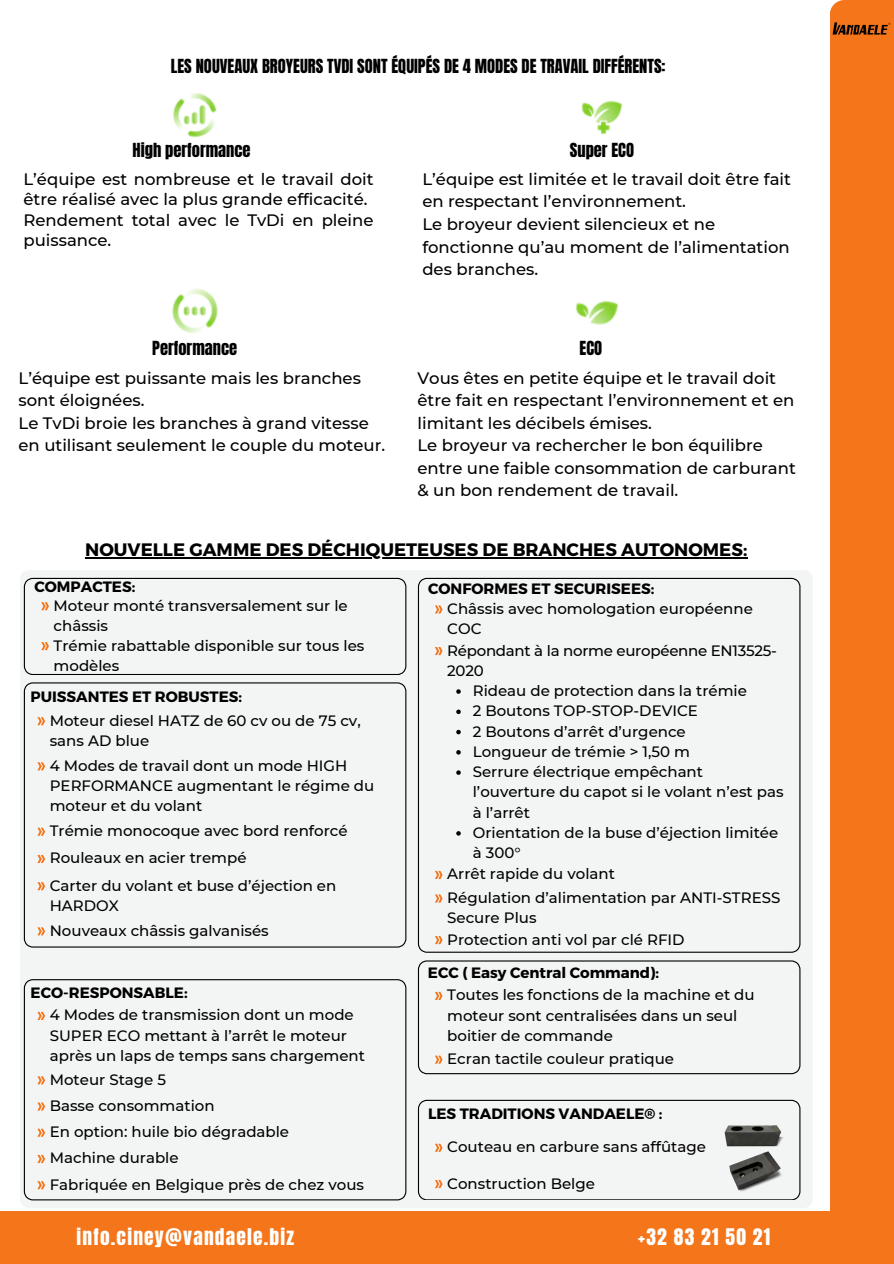
<style>
.page{position:relative;width:894px;height:1264px;background:#fff}
.page>*{position:absolute;margin:0;border:0;box-sizing:border-box;transform-origin:0 0}
.t1{font:19.5px "Anton";letter-spacing:.06em;color:#fff}
.t2{font:700 18px "Montserrat";color:#000}
.t3{font:500 16.5px/22.5px "Montserrat";color:#000}
.t4{font:16.5px "Anton";color:#000}
.t5{font:500 15px/20.2px "Montserrat";color:#000}
.t6{font:700 15px "Montserrat";color:#000}
.t7{font:500 15px/20.2px "Montserrat";letter-spacing:-.02em;color:#000}
</style>
<div class="page">
<img style="left:576px;top:301px;width:42px;height:24px">
<img style="left:173px;top:93px;width:44px;height:45px">
<img style="left:581px;top:100px;width:42px;height:35px">
<img style="left:172px;top:288px;width:46px;height:46px">
<hr style="left:85px;top:557px;width:662px;height:1px;background:#000">
<svg style="left:20px;top:571px;width:792px;height:636px;fill:#f3f4f4"></svg>
<div style="left:24px;top:682px;width:382px;height:265px;background:#f3f4f4"></div>
<svg style="left:37px;top:717px;width:8px;height:8px"></svg>
<svg style="left:37px;top:762px;width:8px;height:8px"></svg>
<svg style="left:37px;top:827px;width:8px;height:8px"></svg>
<svg style="left:37px;top:855px;width:8px;height:8px"></svg>
<svg style="left:37px;top:882px;width:8px;height:8px"></svg>
<svg style="left:37px;top:927px;width:8px;height:8px"></svg>
<div style="left:24px;top:578px;width:382px;height:97px;background:#f3f4f4"></div>
<div style="left:24px;top:979px;width:382px;height:221px;background:#f3f4f4"></div>
<svg style="left:37px;top:1011px;width:8px;height:8px"></svg>
<svg style="left:37px;top:1076px;width:8px;height:8px"></svg>
<svg style="left:37px;top:1102px;width:8px;height:8px"></svg>
<svg style="left:37px;top:1128px;width:8px;height:8px"></svg>
<svg style="left:37px;top:1154px;width:8px;height:8px"></svg>
<svg style="left:37px;top:1181px;width:8px;height:8px"></svg>
<div style="left:418px;top:578px;width:382px;height:374px;background:#f3f4f4"></div>
<svg style="left:435px;top:605px;width:7px;height:8px"></svg>
<svg style="left:435px;top:647px;width:7px;height:8px"></svg>
<svg style="left:456px;top:689px;width:4px;height:4px"></svg>
<svg style="left:456px;top:709px;width:4px;height:5px"></svg>
<svg style="left:456px;top:729px;width:4px;height:5px"></svg>
<svg style="left:456px;top:750px;width:4px;height:4px"></svg>
<svg style="left:456px;top:770px;width:4px;height:4px"></svg>
<svg style="left:456px;top:831px;width:4px;height:4px"></svg>
<svg style="left:435px;top:870px;width:7px;height:9px"></svg>
<svg style="left:435px;top:894px;width:7px;height:8px"></svg>
<svg style="left:435px;top:936px;width:7px;height:8px"></svg>
<div style="left:418px;top:960px;width:382px;height:114px;background:#f3f4f4"></div>
<div style="left:418px;top:1099px;width:382px;height:101px;background:#f3f4f4"></div>
<img style="left:716px;top:1100px;width:73px;height:70px">
<img style="left:724px;top:1135px;width:58px;height:70px">
<div style="left:0;top:1210px;width:893px;height:53px;background:#f5761a"></div>
<div style="left:829px;top:311px;width:64px;height:373px;background:#f5761a;border-radius:15px"></div>
<div style="left:829px;top:622px;width:64px;height:373px;background:#f5761a;border-radius:15px"></div>
<div style="left:829px;top:0;width:64px;height:372px;background:#f5761a;border-radius:15px"></div>
<div style="left:829px;top:934px;width:64px;height:277px;background:#f5761a"></div>
<img style="left:832px;top:22px;width:58px;height:12px">
<p class="t4" style="left:171px;top:55px;width:496px">LES NOUVEAUX BROYEURS TVDI SONT ÉQUIPÉS DE 4 MODES DE TRAVAIL DIFFÉRENTS:</p>
<h5 class="t4" style="left:132px;top:138px;width:120px">High performance</h5>
<h5 class="t3" style="left:23px;top:169px;width:351px;line-height:20.2px">L’équipe est nombreuse et le travail doit être réalisé avec la plus grande efficacité.<br>Rendement total avec le TvDi en pleine puissance.</h5>
<p class="t3" style="left:422px;top:168px;width:370px">L’équipe est limitée et le travail doit être fait en respectant l’environnement.<br>Le broyeur devient silencieux et ne fonctionne qu’au moment de l’alimentation des branches.</p>
<p class="t4" style="left:569px;top:138px;width:66px">Super ECO</p>
<h5 class="t4" style="left:152px;top:336px;width:86px">Performance</h5>
<h4 class="t3" style="left:19px;top:366px;width:368px">L’équipe est puissante mais les branches sont éloignées.<br>Le TvDi broie les branches à grand vitesse en utilisant seulement le couple du moteur.</h4>
<p class="t4" style="left:579px;top:336px;width:24px">ECO</p>
<p class="t3" style="left:417px;top:366px;width:380px">Vous êtes en petite équipe et le travail doit être fait en respectant l’environnement et en limitant les décibels émises.<br>Le broyeur va rechercher le bon équilibre entre une faible consommation de carburant &amp; un bon rendement de travail.</p>
<h1 class="t2" style="left:85px;top:538px;width:663px">NOUVELLE GAMME DES DÉCHIQUETEUSES DE BRANCHES AUTONOMES:</h1>
<h5 class="t6" style="left:34px;top:577px;width:102px">COMPACTES:</h5>
<h5 class="t5" style="left:54px;top:595px;width:295px">Moteur monté transversalement sur le châssis</h5>
<h5 class="t5" style="left:54px;top:635px;width:312px">Trémie rabattable disponible sur tous les modèles</h5>
<h5 class="t6" style="left:31px;top:686px;width:213px">PUISSANTES ET ROBUSTES:</h5>
<h3 class="t5" style="left:50px;top:710px;width:312px">Moteur diesel HATZ de 60 cv ou de 75 cv, sans AD blue</h3>
<h5 class="t5" style="left:50px;top:755px;width:326px">4 Modes de travail dont un mode HIGH<br>PERFORMANCE augmentant le régime du moteur et du volant</h5>
<h5 class="t5" style="left:50px;top:820px;width:299px">Trémie monocoque avec bord renforcé</h5>
<p class="t5" style="left:50px;top:848px;width:198px">Rouleaux en acier trempé</p>
<h3 class="t5" style="left:50px;top:875px;width:288px">Carter du volant et buse d’éjection en<br>HARDOX</h3>
<h5 class="t5" style="left:50px;top:920px;width:220px">Nouveaux châssis galvanisés</h5>
<h5 class="t6" style="left:31px;top:982px;width:158px">ECO-RESPONSABLE:</h5>
<p class="t5" style="left:50px;top:1004px;width:316px">4 Modes de transmission dont un mode<br>SUPER ECO mettant à l’arrêt le moteur après un laps de temps sans chargement</p>
<h3 class="t5" style="left:50px;top:1069px;width:118px">Moteur Stage 5</h3>
<h5 class="t5" style="left:50px;top:1095px;width:166px">Basse consommation</h5>
<h5 class="t5" style="left:50px;top:1121px;width:241px">En option: huile bio dégradable</h5>
<h5 class="t5" style="left:50px;top:1147px;width:130px">Machine durable</h5>
<h5 class="t5" style="left:50px;top:1174px;width:315px">Fabriquée en Belgique près de chez vous</h5>
<h5 class="t6" style="left:428px;top:578px;width:228px">CONFORMES ET SECURISEES:</h5>
<h5 class="t5" style="left:447px;top:598px;width:307px">Châssis avec homologation européenne<br>COC</h5>
<p class="t7" style="left:447px;top:640px;width:331px">Répondant à la norme européenne EN13525-<br>2020</p>
<h3 class="t5" style="left:472px;top:680px;width:275px">Rideau de protection dans la trémie</h3>
<h5 class="t5" style="left:472px;top:700px;width:227px">2 Boutons TOP-STOP-DEVICE</h5>
<h5 class="t5" style="left:472px;top:721px;width:214px">2 Boutons d’arrêt d’urgence</h5>
<p class="t5" style="left:472px;top:741px;width:219px">Longueur de trémie &gt; 1,50 m</p>
<p class="t5" style="left:472px;top:761px;width:312px">Serrure électrique empêchant l’ouverture du capot si le volant n’est pas à l’arrêt</p>
<p class="t5" style="left:472px;top:822px;width:307px">Orientation de la buse d’éjection limitée à 300°</p>
<p class="t5" style="left:447px;top:864px;width:169px">Arrêt rapide du volant</p>
<p class="t5" style="left:447px;top:887px;width:334px">Régulation d’alimentation par ANTI-STRESS<br>Secure Plus</p>
<p class="t5" style="left:447px;top:929px;width:239px">Protection anti vol par clé RFID</p>
<h5 class="t6" style="left:428px;top:963px;width:233px">ECC ( Easy Central Command):</h5>
<h5 class="t5" style="left:447px;top:984px;width:309px">Toutes les fonctions de la machine et du moteur sont centralisées dans un seul boitier de commande</h5>
<h5 class="t5" style="left:447px;top:1048px;width:228px">Ecran tactile couleur pratique</h5>
<h5 class="t6" style="left:428px;top:1104px;width:236px">LES TRADITIONS VANDAELE® :</h5>
<p class="t5" style="left:447px;top:1136px;width:260px">Couteau en carbure sans affûtage</p>
<h3 class="t5" style="left:447px;top:1173px;width:149px">Construction Belge</h3>
<p class="t1" style="left:77px;top:1222px;width:219px">info.ciney@vandaele.biz</p>
<h2 class="t1" style="left:638px;top:1222px;width:133px">+32 83 21 50 21</h2>
</div>
